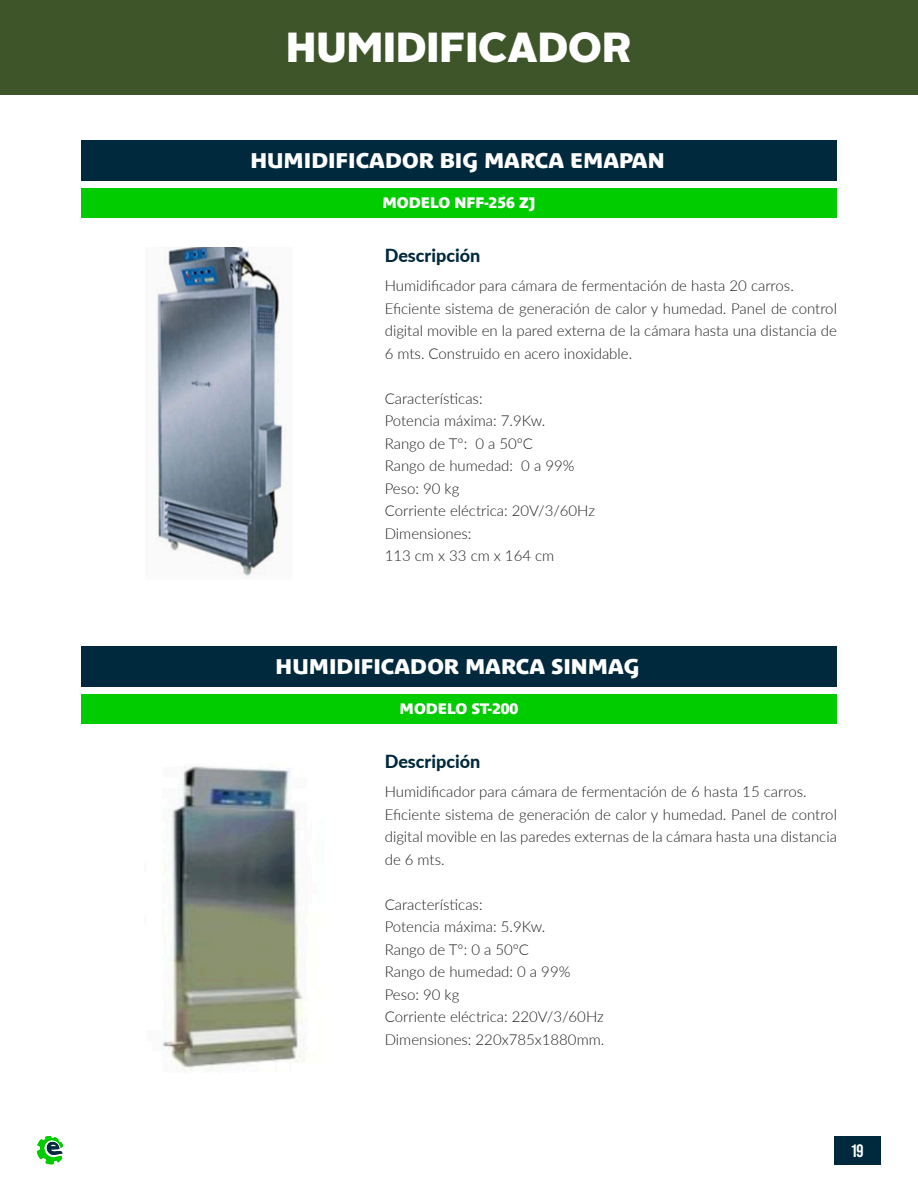
<style>
.page{position:relative;width:918px;height:1188px;background:#fff}
.page>*{position:absolute;margin:0;border:0;box-sizing:border-box;transform-origin:0 0}
.t1{font:900 42px "Alright Sans";color:#fff}
.t2{font:21px "Parisine Plus Std Sombre";color:#fff}
.t3{font:800 18px "Lato";color:#00293d}
.t4{font:700 18px "Bebas Neue Pro";color:#fff}
.t5{font:300 15px/22.5px "Lato";color:#231f20;text-align:justify}
.t6{font:15px "Parisine Plus Std Sombre";color:#fff}
</style>
<div class="page">
<div style="left:0;top:0;width:918px;height:94px;background:#3e5529"></div>
<div style="left:835px;top:1136px;width:46px;height:28px;background:#00293d"></div>
<svg style="left:37px;top:1136px;width:26px;height:29px"></svg>
<div style="left:81px;top:140px;width:756px;height:41px;background:#00293d"></div>
<div style="left:81px;top:646px;width:756px;height:41px;background:#00293d"></div>
<div style="left:81px;top:188px;width:756px;height:30px;background:#0c0"></div>
<div style="left:81px;top:695px;width:756px;height:29px;background:#0c0"></div>
<img style="left:156px;top:247px;width:130px;height:329px">
<img style="left:162px;top:766px;width:144px;height:306px">
<h1 class="t1" style="left:286px;top:17px;width:347px">HUMIDIFICADOR</h1>
<p class="t2" style="left:250px;top:148px;width:416px">HUMIDIFICADOR BIG MARCA EMAPAN</p>
<p class="t6" style="left:383px;top:194px;width:154px">MODELO NFF-256 ZJ</p>
<p class="t3" style="left:385px;top:242px;width:97px">Descripción</p>
<p class="t5" style="left:385px;top:274px;width:411px">Humidificador para cámara de fermentación de hasta 20 carros.</p>
<p class="t5" style="left:385px;top:297px;width:454px">Eficiente sistema de generación de calor y humedad. Panel de control digital movible en la pared externa de la cámara hasta una distancia de 6 mts. Construido en acero inoxidable.</p>
<p class="t5" style="left:385px;top:387px;width:99px">Características:</p>
<p class="t5" style="left:385px;top:409px;width:162px">Potencia máxima: 7.9Kw.</p>
<p class="t5" style="left:385px;top:432px;width:150px">Rango de Tº: 0 a 50ºC</p>
<p class="t5" style="left:385px;top:454px;width:191px">Rango de humedad: 0 a 99%</p>
<p class="t5" style="left:385px;top:477px;width:76px">Peso: 90 kg</p>
<p class="t5" style="left:385px;top:499px;width:212px">Corriente eléctrica: 20V/3/60Hz</p>
<p class="t5" style="left:385px;top:522px;width:88px">Dimensiones:</p>
<p class="t5" style="left:385px;top:544px;width:171px">113 cm x 33 cm x 164 cm</p>
<p class="t2" style="left:276px;top:654px;width:365px">HUMIDIFICADOR MARCA SINMAG</p>
<p class="t6" style="left:400px;top:700px;width:120px">MODELO ST-200</p>
<p class="t3" style="left:385px;top:748px;width:97px">Descripción</p>
<p class="t5" style="left:385px;top:780px;width:423px">Humidificador para cámara de fermentación de 6 hasta 15 carros.</p>
<p class="t5" style="left:385px;top:803px;width:454px">Eficiente sistema de generación de calor y humedad. Panel de control digital movible en las paredes externas de la cámara hasta una distancia de 6 mts.</p>
<p class="t5" style="left:385px;top:893px;width:99px">Características:</p>
<p class="t5" style="left:385px;top:915px;width:162px">Potencia máxima: 5.9Kw.</p>
<p class="t5" style="left:385px;top:938px;width:146px">Rango de Tº: 0 a 50ºC</p>
<p class="t5" style="left:385px;top:960px;width:187px">Rango de humedad: 0 a 99%</p>
<p class="t5" style="left:385px;top:983px;width:76px">Peso: 90 kg</p>
<p class="t5" style="left:385px;top:1005px;width:221px">Corriente eléctrica: 220V/3/60Hz</p>
<p class="t5" style="left:385px;top:1028px;width:221px">Dimensiones: 220x785x1880mm.</p>
<p class="t4" style="left:851px;top:1140px;width:14px">19</p>
</div>
